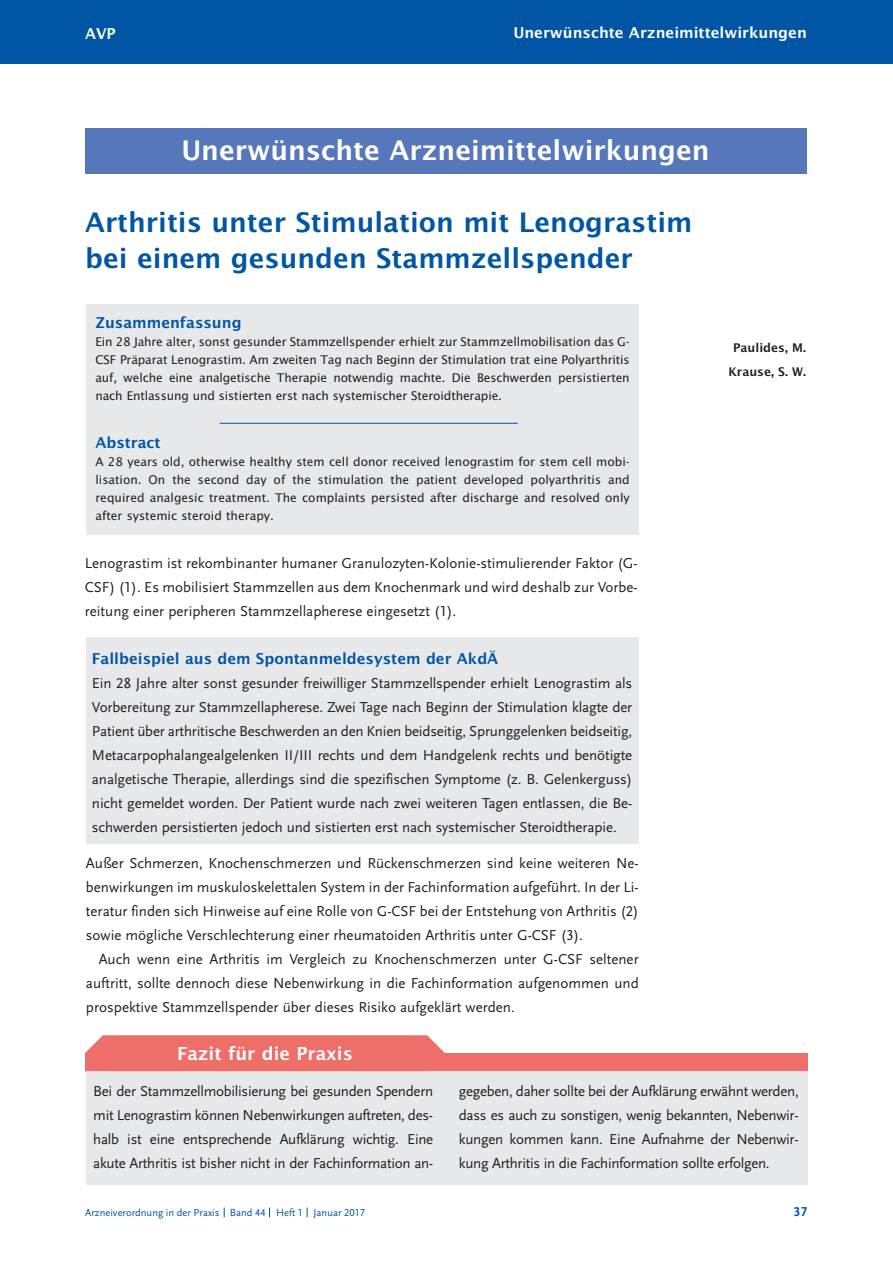
<style>
.page{position:relative;width:893px;height:1263px;background:#fff}
.page>*{position:absolute;margin:0;border:0;box-sizing:border-box;transform-origin:0 0}
.t1{font:600 27px/36px "Lucida Sans";color:#0155a5}
.t2{font:600 27px "Lucida Sans";color:#fff}
.t3{font:600 18px "Lucida Sans";color:#fff}
.t4{font:15px/24px "Scala Sans LF";letter-spacing:-.005em;color:#231f20;text-align:justify}
.t5{font:600 15px "Lucida Sans";color:#0155a5}
.t6{font:600 15px "Lucida Sans";color:#fff}
.t7{font:700 13.5px "Scala Sans LF";color:#0155a5}
.t8{font:12px/18px "Lucida Sans";letter-spacing:-.005em;color:#231f20;text-align:justify}
.t9{font:600 12px/24px "Lucida Sans";color:#231f20;text-align:center}
.t10{font:10.5px "Scala Sans LF";color:#0155a5}
</style>
<div class="page">
<div style="left:0;top:0;width:892px;height:64px;background:#0155a5"></div>
<div style="left:85px;top:128px;width:722px;height:46px;background:#5677b9"></div>
<div style="left:86px;top:304px;width:553px;height:230px;background:#e7e8e9"></div>
<hr style="left:220px;top:423px;width:298px;height:1px;background:#0155a5">
<div style="left:86px;top:638px;width:552px;height:206px;background:#e7e8e9"></div>
<div style="left:85px;top:1053px;width:722px;height:18px;background:#ee6e69"></div>
<div style="left:86px;top:1072px;width:721px;height:113px;background:#e7e8e9"></div>
<svg style="left:85px;top:1035px;width:360px;height:18px;background:#ef7772"></svg>
<p class="t6" style="left:85px;top:25px;width:32px">AVP</p>
<p class="t6" style="left:513px;top:24px;width:295px">Unerwünschte Arzneimittelwirkungen</p>
<h1 class="t2" style="left:181px;top:135px;width:530px">Unerwünschte Arzneimittelwirkungen</h1>
<h1 class="t1" style="left:85px;top:205px;width:609px">Arthritis unter Stimulation mit Lenograstim bei einem gesunden Stammzellspender</h1>
<p class="t5" style="left:95px;top:314px;width:148px">Zusammenfassung</p>
<p class="t8" style="left:95px;top:333px;width:536px">Ein 28 Jahre alter, sonst gesunder Stammzellspender erhielt zur Stammzellmobilisation das G-CSF Präparat Lenograstim. Am zweiten Tag nach Beginn der Stimulation trat eine Polyarthritis auf, welche eine analgetische Therapie notwendig machte. Die Beschwerden persistierten nach Entlassung und sistierten erst nach systemischer Steroidtherapie.</p>
<p class="t5" style="left:95px;top:434px;width:67px">Abstract</p>
<p class="t8" style="left:95px;top:453px;width:536px">A 28 years old, otherwise healthy stem cell donor received lenograstim for stem cell mobi&shy;lisation. On the second day of the stimulation the patient developed polyarthritis and required analgesic treatment. The complaints persisted after discharge and resolved only after systemic steroid therapy.</p>
<p class="t4" style="left:85px;top:551px;width:554px">Lenograstim ist rekombinanter humaner Granulozyten-Kolonie-stimulierender Faktor (G-CSF) (1). Es mobilisiert Stammzellen aus dem Knochenmark und wird deshalb zur Vorbe&shy;reitung einer peripheren Stammzellapherese eingesetzt (1).</p>
<p class="t5" style="left:92px;top:650px;width:408px">Fallbeispiel aus dem Spontanmeldesystem der AkdÄ</p>
<p class="t4" style="left:92px;top:671px;width:542px">Ein 28 Jahre alter sonst gesunder freiwilliger Stammzellspender erhielt Lenograstim als Vorbereitung zur Stammzellapherese. Zwei Tage nach Beginn der Stimulation klagte der Patient über arthritische Beschwerden an den Knien beidseitig, Sprunggelenken beidseitig, Metacarpophalangealgelenken II/III rechts und dem Handgelenk rechts und benötigte analgetische Therapie, allerdings sind die spezifischen Symptome (z. B. Gelenkerguss) nicht gemeldet worden. Der Patient wurde nach zwei weiteren Tagen entlassen, die Be&shy;schwerden persistierten jedoch und sistierten erst nach systemischer Steroidtherapie.</p>
<p class="t4" style="left:86px;top:851px;width:554px">Außer Schmerzen, Knochenschmerzen und Rückenschmerzen sind keine weiteren Ne&shy;benwirkungen im muskuloskelettalen System in der Fachinformation aufgeführt. In der Li&shy;teratur finden sich Hinweise auf eine Rolle von G-CSF bei der Entstehung von Arthritis (2) sowie mögliche Verschlechterung einer rheumatoiden Arthritis unter G-CSF (3).</p>
<p class="t4" style="left:86px;top:947px;width:554px;text-indent:13px">Auch wenn eine Arthritis im Vergleich zu Knochenschmerzen unter G-CSF seltener auftritt, sollte dennoch diese Nebenwirkung in die Fachinformation aufgenommen und prospektive Stammzellspender über dieses Risiko aufgeklärt werden.</p>
<p class="t3" style="left:177px;top:1043px;width:177px">Fazit für die Praxis</p>
<p class="t9" style="left:728px;top:336px;width:79px">Paulides, M.<br>Krause, S. W.</p>
<p class="t4" style="left:93px;top:1079px;width:341px">Bei der Stammzellmobilisierung bei gesunden Spendern mit Lenograstim können Nebenwirkungen auftreten, des&shy;halb ist eine entsprechende Aufklärung wichtig. Eine akute Arthritis ist bisher nicht in der Fachinformation an-</p>
<p class="t4" style="left:459px;top:1079px;width:341px">gegeben, daher sollte bei der Aufklärung erwähnt werden, dass es auch zu sonstigen, wenig bekannten, Nebenwir&shy;kungen kommen kann. Eine Aufnahme der Nebenwir&shy;kung Arthritis in die Fachinformation sollte erfolgen.</p>
<p class="t10" style="left:85px;top:1207px;width:282px">Arzneiverordnung in der Praxis Band 44 Heft 1 Januar 2017</p>
<p class="t7" style="left:794px;top:1204px;width:15px">37</p>
</div>
